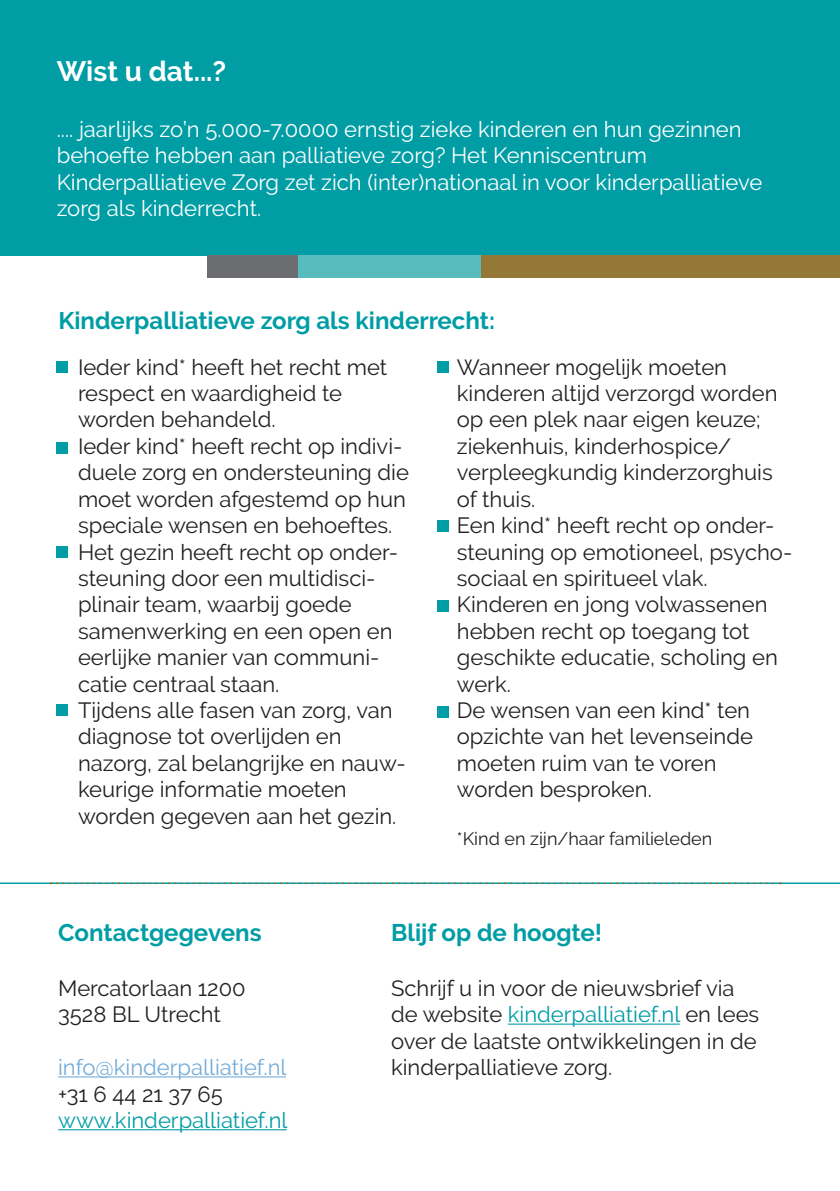
<style>
.page{position:relative;width:840px;height:1191px;background:#fff}
.page>*{position:absolute;margin:0;border:0;box-sizing:border-box;transform-origin:0 0}
.t1{font:700 28px "Raleway";color:#fff}
.Broodtekst{font:700 24px "Raleway";color:#009da5}
.Broodtekst-2{font:22px/26.4px "Raleway";color:#231f20}
.Broodtekst-3{font:22px/26.4px "Raleway";color:#fff}
.Broodtekst-4{font:22px "Raleway";color:#75acd8}
.Broodtekst-5{font:22px "Raleway";color:#009da5}
.Broodtekst-6{font:18px "Raleway";color:#231f20}
.s1{color:#009da5}
</style>
<div class="page">
<div style="left:0;top:0;width:839px;height:255px;background:#009da5"></div>
<div style="left:480px;top:255px;width:359px;height:22px;background:#937838"></div>
<div style="left:207px;top:256px;width:91px;height:22px;background:#6c6d70"></div>
<div style="left:298px;top:255px;width:182px;height:22px;background:#58bbbe"></div>
<hr style="left:58px;top:1076px;width:227px;height:1px;background:#75acd8">
<hr style="left:58px;top:1129px;width:229px;height:1px;background:#009da5">
<hr style="left:507px;top:1023px;width:172px;height:1px;background:#009da5">
<hr style="left:0;top:882px;width:839px;height:2px;background:#009da5">
<div style="left:57px;top:361px;width:11px;height:12px;background:#009da5"></div>
<div style="left:57px;top:442px;width:11px;height:12px;background:#009da5"></div>
<div style="left:57px;top:546px;width:11px;height:11px;background:#009da5"></div>
<div style="left:436px;top:361px;width:12px;height:11px;background:#009da5"></div>
<div style="left:436px;top:520px;width:12px;height:11px;background:#009da5"></div>
<div style="left:436px;top:600px;width:12px;height:11px;background:#009da5"></div>
<div style="left:436px;top:706px;width:12px;height:11px;background:#009da5"></div>
<svg style="left:51px;top:882px;width:729px;height:2px"></svg>
<div style="left:57px;top:704px;width:11px;height:12px;background:#009da5"></div>
<p class="t1" style="left:57px;top:56px;width:171px">Wist u dat...?</p>
<p class="Broodtekst-3" style="left:57px;top:116px;width:706px">.... jaarlijks zo’n 5.000-7.0000 ernstig zieke kinderen en hun gezinnen behoefte hebben aan palliatieve zorg? Het Kenniscentrum Kinderpalliatieve Zorg zet zich (inter)nationaal in voor kinderpalliatieve zorg als kinderrecht.</p>
<p class="Broodtekst" style="left:58px;top:307px;width:438px">Kinderpalliatieve zorg als kinderrecht:</p>
<p class="Broodtekst-2" style="left:78px;top:354px;width:310px">Ieder kind* heeft het recht met respect en waardigheid te worden behandeld.</p>
<p class="Broodtekst-2" style="left:78px;top:433px;width:332px">Ieder kind* heeft recht op indivi&shy;duele zorg en ondersteuning die moet worden afgestemd op hun speciale wensen en behoeftes.</p>
<p class="Broodtekst-2" style="left:78px;top:538px;width:321px">Het gezin heeft recht op onder-</p>
<p class="Broodtekst-2" style="left:78px;top:565px;width:316px">steuning door een multidisci&shy;plinair team, waarbij goede samenwerking en een open en</p>
<p class="Broodtekst-2" style="left:78px;top:644px;width:303px">eerlijke manier van communi&shy;catie centraal staan.</p>
<p class="Broodtekst-2" style="left:78px;top:697px;width:316px">Tijdens alle fasen van zorg, van</p>
<p class="Broodtekst-2" style="left:78px;top:723px;width:265px">diagnose tot overlijden en</p>
<p class="Broodtekst-2" style="left:78px;top:750px;width:329px">nazorg, zal belangrijke en nauw&shy;keurige informatie moeten</p>
<p class="Broodtekst-2" style="left:78px;top:802px;width:320px">worden gegeven aan het gezin.</p>
<p class="Broodtekst-2" style="left:456px;top:354px;width:322px">Wanneer mogelijk moeten kinderen altijd verzorgd worden</p>
<p class="Broodtekst-2" style="left:456px;top:406px;width:305px">op een plek naar eigen keuze;</p>
<p class="Broodtekst-2" style="left:456px;top:433px;width:317px">ziekenhuis, kinderhospice/ verpleegkundig kinderzorghuis of thuis.</p>
<p class="Broodtekst-2" style="left:456px;top:512px;width:337px">Een kind* heeft recht op onder&shy;steuning op emotioneel, psycho&shy;sociaal en spiritueel vlak.</p>
<p class="Broodtekst-2" style="left:456px;top:591px;width:322px">Kinderen en jong volwassenen hebben recht op toegang tot geschikte educatie, scholing en werk.</p>
<p class="Broodtekst-2" style="left:456px;top:697px;width:297px">De wensen van een kind* ten opzichte van het levenseinde moeten ruim van te voren worden besproken.</p>
<p class="Broodtekst-6" style="left:456px;top:828px;width:257px">*Kind en zijn/haar familieleden</p>
<p class="Broodtekst" style="left:58px;top:918px;width:205px">Contactgegevens</p>
<p class="Broodtekst-2" style="left:58px;top:975px;width:189px">Mercatorlaan 1200</p>
<p class="Broodtekst-2" style="left:58px;top:1001px;width:164px">3528 BL Utrecht</p>
<p class="Broodtekst-4" style="left:58px;top:1054px;width:230px">info@kinderpalliatief.nl</p>
<p class="Broodtekst-2" style="left:58px;top:1080px;width:166px">+31 6 44 21 37 65</p>
<p class="Broodtekst-5" style="left:58px;top:1107px;width:231px">www.kinderpalliatief.nl</p>
<p class="Broodtekst" style="left:391px;top:918px;width:213px">Blijf op de hoogte!</p>
<p class="Broodtekst-2" style="left:391px;top:975px;width:369px">Schrijf u in voor de nieuwsbrief via de website <span class="s1">kinderpalliatief.nl</span> en lees over de laatste ontwikkelingen in de kinderpalliatieve zorg.</p>
</div>
